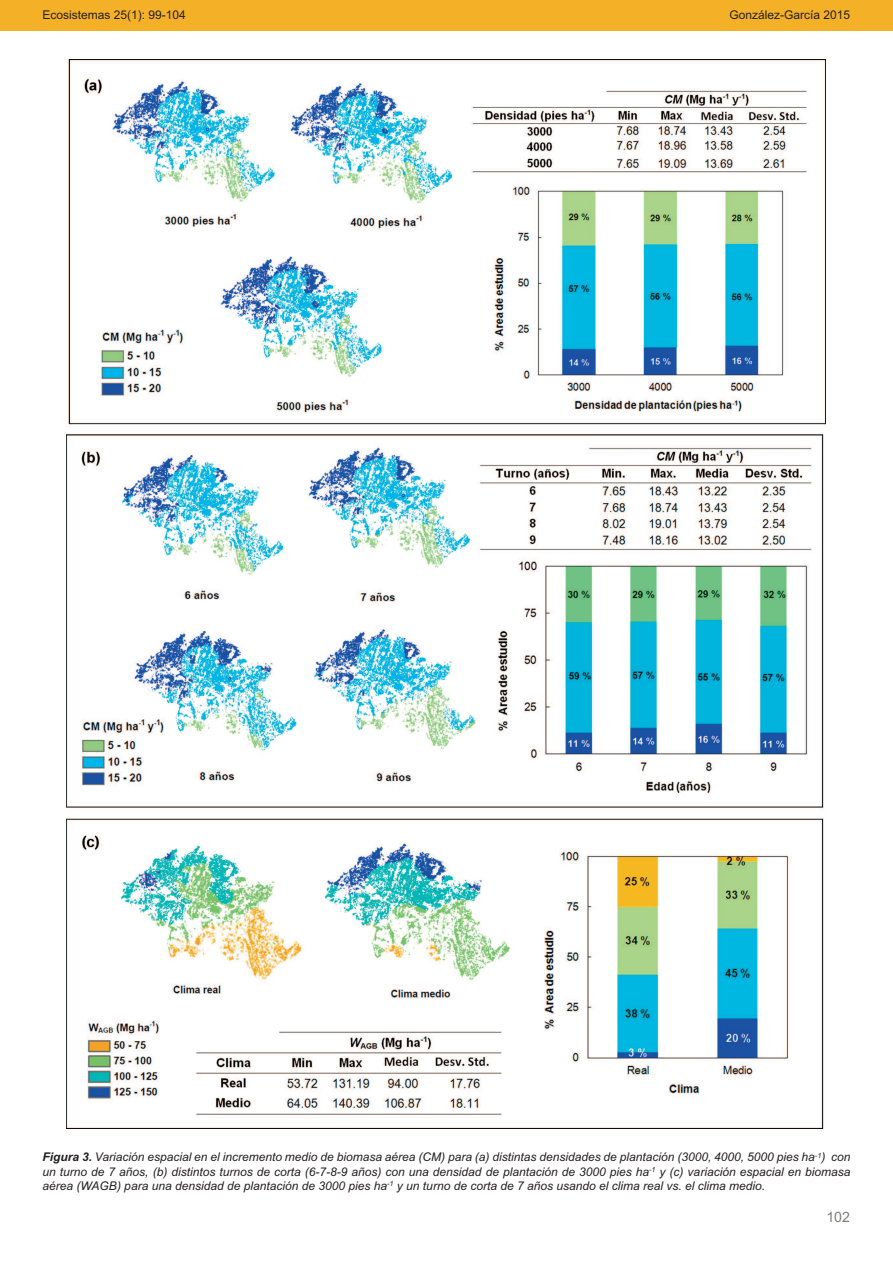
<style>
.page{position:relative;width:893px;height:1263px;background:#fff}
.page>*{position:absolute;margin:0;border:0;box-sizing:border-box;transform-origin:0 0}
.t1{font:14.25px "Arial";color:#7f7e7c}
.t2{font:italic 12px/14.4px "Arial";color:#231f20;text-align:justify}
.t3{font:12px "Arial";color:#231f20}
.s1{font-weight:700}
</style>
<div class="page">
<div style="left:0;top:0;width:893px;height:30px;background:#f4b027"></div>
<img style="left:66px;top:59px;width:760px;height:1070px">
<p class="t3" style="left:43px;top:7px;width:145px">Ecosistemas 25(1): 99-104</p>
<p class="t3" style="left:729px;top:7px;width:122px">González-García 2015</p>
<p class="t2" style="left:43px;top:1150px;width:809px"><span class="s1">Figura 3.</span> Variación espacial en el incremento medio de biomasa aérea (CM) para (a) distintas densidades de plantación (3000, 4000, 5000 pies ha<sup>-1</sup>) con un turno de 7 años, (b) distintos turnos de corta (6-7-8-9 años) con una densidad de plantación de 3000 pies ha<sup>-1</sup> y (c) variación espacial en biomasa aérea (WAGB) para una densidad de plantación de 3000 pies ha<sup>-1</sup> y un turno de corta de 7 años usando el clima real vs. el clima medio.</p>
<p class="t1" style="left:826px;top:1209px;width:25px">102</p>
</div>
